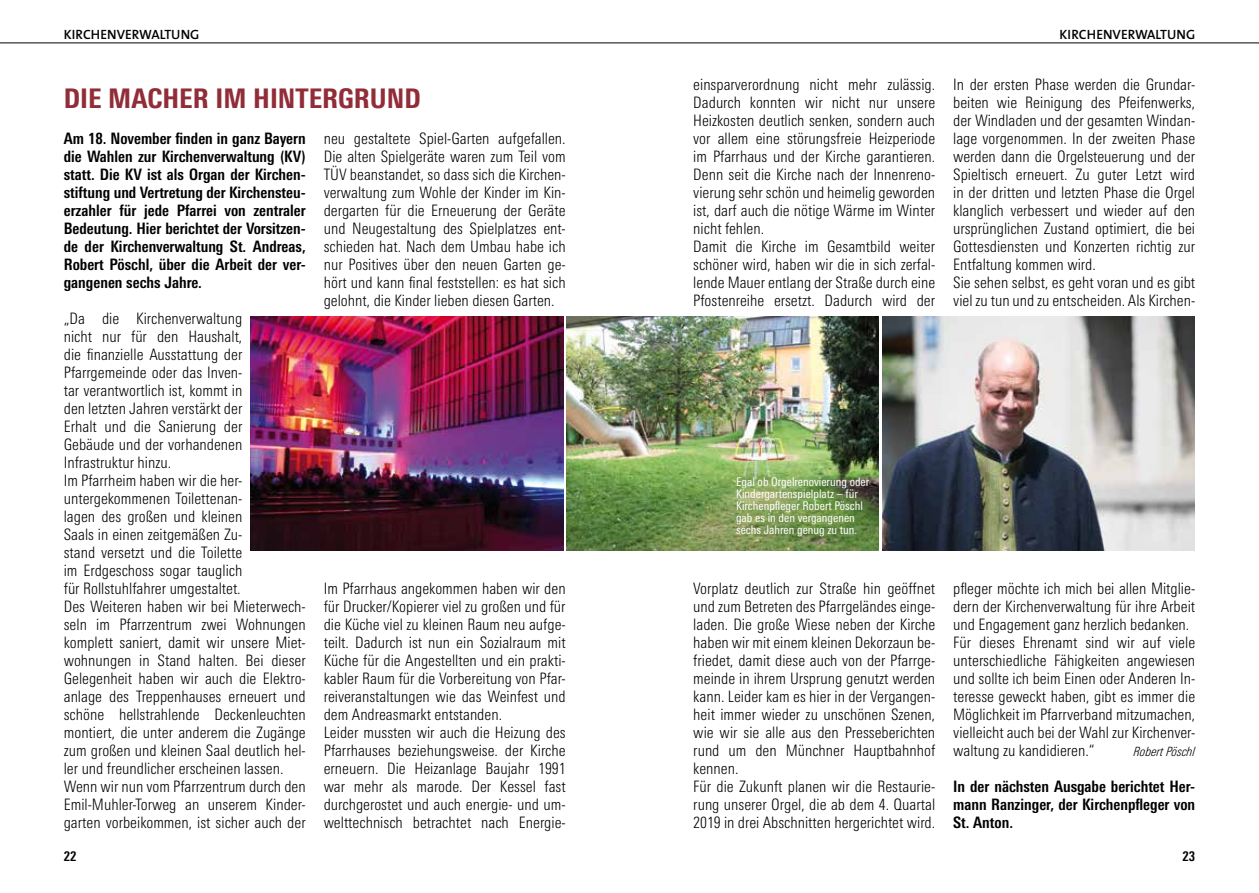
<style>
.page{position:relative;width:1259px;height:893px;background:#fff}
.page>*{position:absolute;margin:0;border:0;box-sizing:border-box;transform-origin:0 0}
.t1{font:800 condensed 27px "Linotype Univers";color:#912d38}
.t2{font:300 condensed 15.75px/18px "Linotype Univers";color:#000}
.t3{font:700 condensed 15.75px/18px "Linotype Univers";color:#000;text-align:justify}
.t4{font:600 13.5px "The Sans";color:#000}
.t5{font:700 condensed 13.5px "Linotype Univers";color:#000}
.t6{font:italic 300 condensed 12.75px "Linotype Univers";color:#000}
.t7{font:condensed 12px/12px "Linotype Univers";color:#fff}
</style>
<div class="page">
<hr style="left:0;top:43px;width:1259px;height:1px;background:#000">
<img style="left:251px;top:317px;width:312px;height:234px">
<img style="left:566px;top:317px;width:312px;height:234px">
<img style="left:882px;top:317px;width:312px;height:234px">
<p class="t4" style="left:64px;top:23px;width:137px">KIRCHENVERWALTUNG</p>
<p class="t4" style="left:1059px;top:23px;width:137px">KIRCHENVERWALTUNG</p>
<h1 class="t1" style="left:64px;top:82px;width:358px">DIE MACHER IM HINTERGRUND</h1>
<p class="t3" style="left:64px;top:129px;width:243px">Am 18. November finden in ganz Bayern die Wahlen zur Kirchenverwaltung (KV) statt. Die KV ist als Organ der Kirchen&shy;stiftung und Vertretung der Kirchensteu&shy;erzahler für jede Pfarrei von zentraler Bedeutung. Hier berichtet der Vorsitzen&shy;de der Kirchenverwaltung St. Andreas, Robert Pöschl, über die Arbeit der ver&shy;gangenen sechs Jahre.</p>
<p class="t2" style="left:64px;top:309px;width:243px">„Da die Kirchenverwaltung<br>nicht nur für den Haushalt,<br>die finanzielle Ausstattung der Pfarrgemeinde oder das Inven-<br>tar verantwortlich ist, kommt in<br>den letzten Jahren verstärkt der<br>Erhalt und die Sanierung der<br>Gebäude und der vorhandenen Infrastruktur hinzu.<br>Im Pfarrheim haben wir die her&shy;untergekommenen Toilettenan-<br>lagen des großen und kleinen<br>Saals in einen zeitgemäßen Zu-<br>stand versetzt und die Toilette<br>im Erdgeschoss sogar tauglich<br>für Rollstuhlfahrer umgestaltet.<br>Des Weiteren haben wir bei Mieterwech&shy;seln im Pfarrzentrum zwei Wohnungen komplett saniert, damit wir unsere Miet&shy;wohnungen in Stand halten. Bei dieser Gelegenheit haben wir auch die Elektro&shy;anlage des Treppenhauses erneuert und schöne hellstrahlende Deckenleuchten montiert, die unter anderem die Zugänge zum großen und kleinen Saal deutlich hel&shy;ler und freundlicher erscheinen lassen.<br>Wenn wir nun vom Pfarrzentrum durch den Emil-Muhler-Torweg an unserem Kinder&shy;garten vorbeikommen, ist sicher auch der</p>
<p class="t2" style="left:324px;top:129px;width:243px;text-align:justify">neu gestaltete Spiel-Garten aufgefallen.<br>Die alten Spielgeräte waren zum Teil vom TÜV beanstandet, so dass sich die Kirchen&shy;verwaltung zum Wohle der Kinder im Kin&shy;dergarten für die Erneuerung der Geräte und Neugestaltung des Spielplatzes ent&shy;schieden hat. Nach dem Umbau habe ich nur Positives über den neuen Garten ge&shy;hört und kann final feststellen: es hat sich gelohnt, die Kinder lieben diesen Garten.</p>
<p class="t2" style="left:324px;top:579px;width:243px">Im Pfarrhaus angekommen haben wir den für Drucker/Kopierer viel zu großen und für die Küche viel zu kleinen Raum neu aufge&shy;teilt. Dadurch ist nun ein Sozialraum mit Küche für die Angestellten und ein prakti&shy;kabler Raum für die Vorbereitung von Pfar&shy;reiveranstaltungen wie das Weinfest und dem Andreasmarkt entstanden.<br>Leider mussten wir auch die Heizung des Pfarrhauses beziehungsweise. der Kirche erneuern. Die Heizanlage Baujahr 1991 war mehr als marode. Der Kessel fast durchgerostet und auch energie- und um&shy;welttechnisch betrachtet nach Energie-</p>
<p class="t2" style="left:693px;top:76px;width:243px">einsparverordnung nicht mehr zulässig.<br>Dadurch konnten wir nicht nur unsere Heizkosten deutlich senken, sondern auch vor allem eine störungsfreie Heizperiode im Pfarrhaus und der Kirche garantieren.<br>Denn seit die Kirche nach der Innenreno&shy;vierung sehr schön und heimelig geworden ist, darf auch die nötige Wärme im Winter nicht fehlen.<br>Damit die Kirche im Gesamtbild weiter schöner wird, haben wir die in sich zerfal&shy;lende Mauer entlang der Straße durch eine Pfostenreihe ersetzt. Dadurch wird der</p>
<p class="t2" style="left:953px;top:76px;width:243px">In der ersten Phase werden die Grundar&shy;beiten wie Reinigung des Pfeifenwerks, der Windladen und der gesamten Windan&shy;lage vorgenommen. In der zweiten Phase werden dann die Orgelsteuerung und der Spieltisch erneuert. Zu guter Letzt wird in der dritten und letzten Phase die Orgel klanglich verbessert und wieder auf den ursprünglichen Zustand optimiert, die bei Gottesdiensten und Konzerten richtig zur Entfaltung kommen wird.<br>Sie sehen selbst, es geht voran und es gibt viel zu tun und zu entscheiden. Als Kirchen-</p>
<p class="t7" style="left:736px;top:476px;width:135px">Egal ob Orgelrenovierung oder<br>Kindergartenspielplatz – für<br>Kirchenpfleger Robert Pöschl gab es in den vergangenen sechs Jahren genug zu tun.</p>
<p class="t2" style="left:693px;top:580px;width:243px">Vorplatz deutlich zur Straße hin geöffnet und zum Betreten des Pfarrgeländes einge&shy;laden. Die große Wiese neben der Kirche haben wir mit einem kleinen Dekorzaun be&shy;friedet, damit diese auch von der Pfarrge&shy;meinde in ihrem Ursprung genutzt werden kann. Leider kam es hier in der Vergangen&shy;heit immer wieder zu unschönen Szenen, wie wir sie alle aus den Presseberichten rund um den Münchner Hauptbahnhof kennen.<br>Für die Zukunft planen wir die Restaurie&shy;rung unserer Orgel, die ab dem 4. Quartal 2019 in drei Abschnitten hergerichtet wird.</p>
<p class="t2" style="left:953px;top:580px;width:243px">pfleger möchte ich mich bei allen Mitglie&shy;dern der Kirchenverwaltung für ihre Arbeit und Engagement ganz herzlich bedanken.<br>Für dieses Ehrenamt sind wir auf viele unterschiedliche Fähigkeiten angewiesen und sollte ich beim Einen oder Anderen In&shy;teresse geweckt haben, gibt es immer die Möglichkeit im Pfarrverband mitzumachen, vielleicht auch bei der Wahl zur Kirchenver&shy;waltung zu kandidieren.“</p>
<p class="t6" style="left:1134px;top:744px;width:63px">Robert Pöschl</p>
<p class="t3" style="left:953px;top:777px;width:243px">In der nächsten Ausgabe berichtet Her&shy;mann Ranzinger, der Kirchenpfleger von St. Anton.</p>
<p class="t5" style="left:64px;top:848px;width:14px">22</p>
<p class="t5" style="left:1182px;top:848px;width:14px">23</p>
</div>
